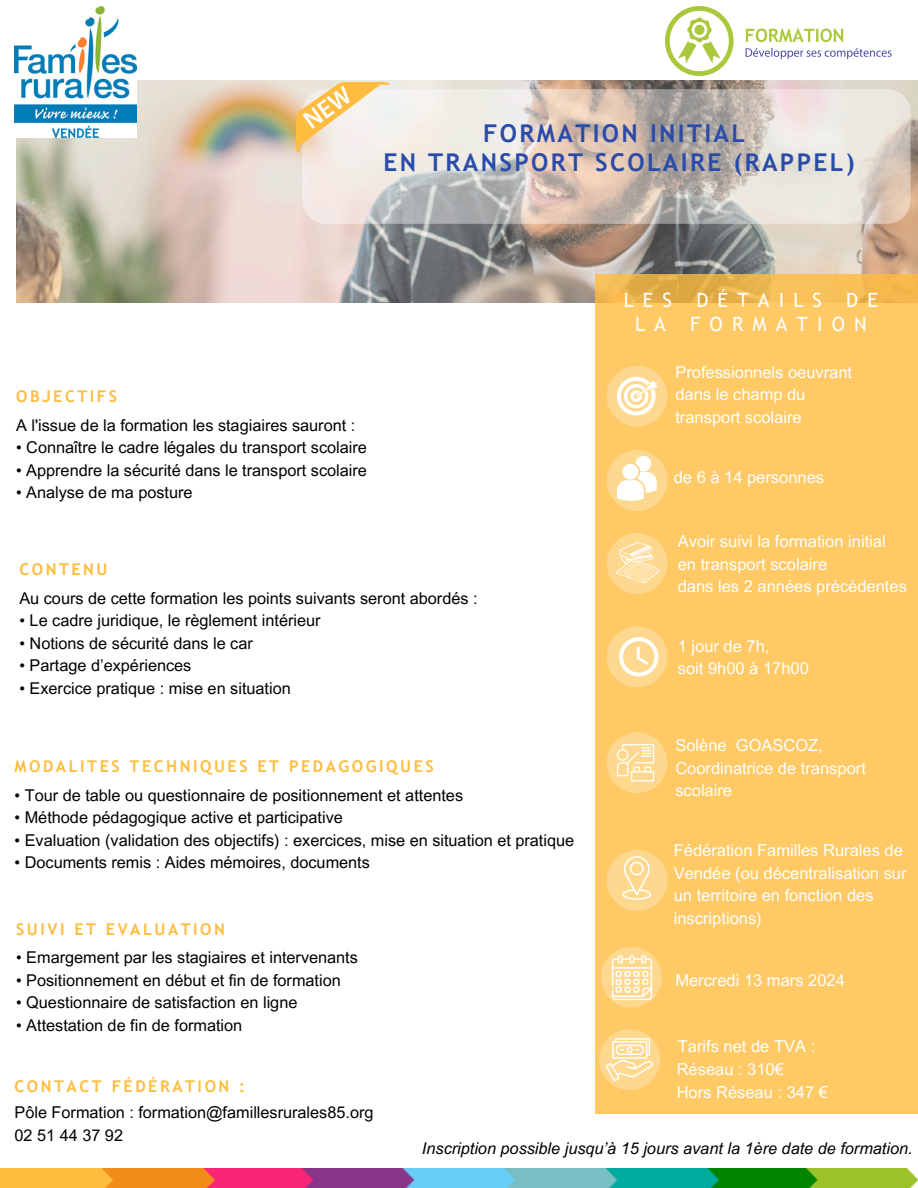
<style>
.page{position:relative;width:918px;height:1188px;background:#fff}
.page>*{position:absolute;margin:0;border:0;box-sizing:border-box;transform-origin:0 0}
.t1{font:700 24.6px/29.2px "Trebuchet MS";letter-spacing:.095em;color:#2a4baa;text-align:center}
.t2{font:19.65px/23.7px "Trebuchet MS";letter-spacing:.465em;color:#fff;text-align:center}
.t3{font:16.5px/22.5px "Arial MT Pro";color:#fff}
.t4{font:16.2px/22.5px "Arial MT Pro";color:#000}
.t5{font:700 16.2px "Trebuchet MS";letter-spacing:.155em;color:#ffbc3f}
.t6{font:italic 16.2px "Arial MT Pro";color:#000}
</style>
<div class="page">
<img style="left:16px;top:81px;width:902px;height:221px">
<div style="left:595px;top:274px;width:323px;height:840px;background:#ffc965"></div>
<div style="left:607px;top:450px;width:61px;height:61px;background:#ffd88f;border-radius:50%"></div>
<div style="left:607px;top:732px;width:61px;height:61px;background:linear-gradient(to right,#ffd88f,#ffd78d);border-radius:50%"></div>
<div style="left:607px;top:533px;width:61px;height:61px;background:#ffd88f;border-radius:50%"></div>
<div style="left:607px;top:626px;width:61px;height:61px;background:#ffd88f;border-radius:50%"></div>
<div style="left:607px;top:366px;width:61px;height:61px;background:#ffd88f;border-radius:50%"></div>
<div style="left:607px;top:850px;width:61px;height:61px;background:#ffd88f;border-radius:50%"></div>
<svg style="left:601px;top:947px;width:61px;height:61px"></svg>
<div style="left:599px;top:1029px;width:61px;height:61px;background:#ffd88f;border-radius:50%"></div>
<img style="left:666px;top:7px;width:226px;height:68px">
<img style="left:0;top:1169px;width:918px;height:19px">
<img style="left:15px;top:7px;width:121px;height:130px">
<svg style="left:302px;top:89px;width:609px;height:135px"></svg>
<svg style="left:617px;top:456px;width:39px;height:45px"></svg>
<svg style="left:617px;top:377px;width:41px;height:38px"></svg>
<svg style="left:616px;top:542px;width:44px;height:41px"></svg>
<svg style="left:619px;top:637px;width:39px;height:39px"></svg>
<svg style="left:617px;top:744px;width:37px;height:37px"></svg>
<svg style="left:622px;top:856px;width:29px;height:44px"></svg>
<svg style="left:606px;top:1038px;width:47px;height:43px"></svg>
<svg style="left:612px;top:955px;width:40px;height:45px"></svg>
<svg style="left:296px;top:82px;width:94px;height:71px"></svg>
<h1 class="t1" style="left:383px;top:118px;width:473px">FORMATION INITIAL<br>EN TRANSPORT SCOLAIRE (RAPPEL)</h1>
<p class="t5" style="left:16px;top:387px;width:103px">OBJECTIFS</p>
<p class="t4" style="left:16px;top:416px;width:341px">A l'issue de la formation les stagiaires sauront :</p>
<p class="t4" style="left:16px;top:439px;width:352px">• Connaître le cadre légales du transport scolaire</p>
<p class="t4" style="left:16px;top:461px;width:352px">• Apprendre la sécurité dans le transport scolaire</p>
<p class="t4" style="left:16px;top:484px;width:178px">• Analyse de ma posture</p>
<p class="t5" style="left:19px;top:560px;width:90px">CONTENU</p>
<p class="t4" style="left:19px;top:589px;width:460px">Au cours de cette formation les points suivants seront abordés :</p>
<p class="t4" style="left:19px;top:612px;width:303px">• Le cadre juridique, le règlement intérieur</p>
<p class="t4" style="left:19px;top:634px;width:235px">• Notions de sécurité dans le car</p>
<p class="t4" style="left:19px;top:657px;width:173px">• Partage d’expériences</p>
<p class="t4" style="left:19px;top:679px;width:273px">• Exercice pratique : mise en situation</p>
<p class="t5" style="left:15px;top:757px;width:421px">MODALITES TECHNIQUES ET PEDAGOGIQUES</p>
<p class="t4" style="left:15px;top:786px;width:450px">• Tour de table ou questionnaire de positionnement et attentes</p>
<p class="t4" style="left:15px;top:808px;width:330px">• Méthode pédagogique active et participative</p>
<p class="t4" style="left:15px;top:831px;width:561px">• Evaluation (validation des objectifs) : exercices, mise en situation et pratique</p>
<p class="t4" style="left:15px;top:853px;width:357px">• Documents remis : Aides mémoires, documents</p>
<p class="t5" style="left:16px;top:919px;width:210px">SUIVI ET EVALUATION</p>
<p class="t4" style="left:16px;top:948px;width:343px">• Emargement par les stagiaires et intervenants</p>
<p class="t4" style="left:16px;top:971px;width:326px">• Positionnement en début et fin de formation</p>
<p class="t4" style="left:16px;top:993px;width:283px">• Questionnaire de satisfaction en ligne</p>
<p class="t4" style="left:16px;top:1016px;width:228px">• Attestation de fin de formation</p>
<p class="t5" style="left:15px;top:1077px;width:232px">CONTACT FÉDÉRATION :</p>
<p class="t2" style="left:624px;top:289px;width:256px">LES DÉTAILS DE<br>LA FORMATION</p>
<p class="t3" style="left:675px;top:363px;width:178px">Professionnels oeuvrant dans le champ du transport scolaire</p>
<p class="t3" style="left:674px;top:468px;width:152px">de 6 à 14 personnes</p>
<p class="t3" style="left:678px;top:532px;width:231px">Avoir suivi la formation initial en transport scolaire<br>dans les 2 années précédentes</p>
<p class="t3" style="left:678px;top:637px;width:133px">1 jour de 7h,<br>soit 9h00 à 17h00</p>
<p class="t3" style="left:675px;top:736px;width:192px">Solène GOASCOZ,<br>Coordinatrice de transport scolaire</p>
<p class="t3" style="left:674px;top:841px;width:234px">Fédération Familles Rurales de<br>Vendée (ou décentralisation sur un territoire en fonction des inscriptions)</p>
<p class="t3" style="left:675px;top:971px;width:171px">Mercredi 13 mars 2024</p>
<p class="t3" style="left:678px;top:1037px;width:139px">Tarifs net de TVA :</p>
<p class="t3" style="left:677px;top:1060px;width:153px">Réseau : 310€<br>Hors Réseau : 347 €</p>
<p class="t4" style="left:15px;top:1103px;width:360px">Pôle Formation : formation@famillesrurales85.org<br>02 51 44 37 92</p>
<p class="t6" style="left:422px;top:1142px;width:492px">Inscription possible jusqu’à 15 jours avant la 1ère date de formation.</p>
</div>
